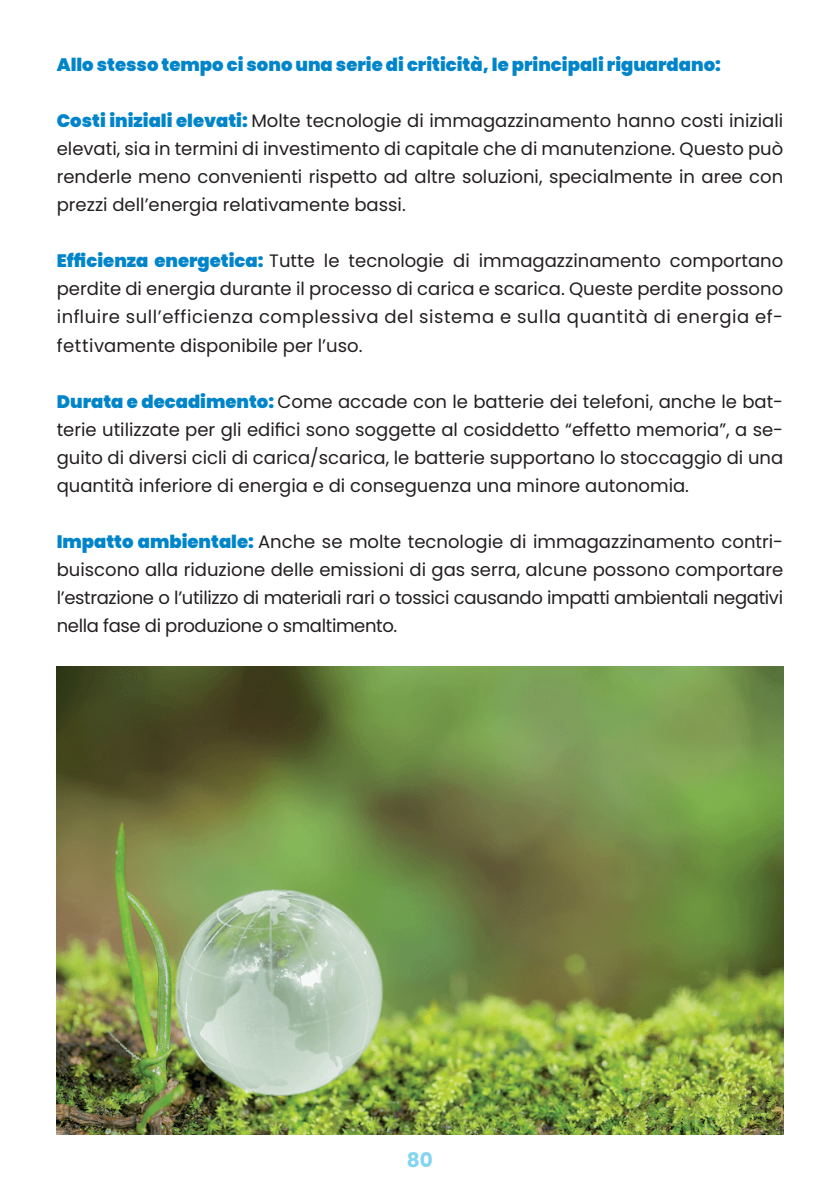
<style>
.page{position:relative;width:840px;height:1191px;background:#fff}
.page>*{position:absolute;margin:0;border:0;box-sizing:border-box;transform-origin:0 0}
.t1{font:700 20px "Poppins";color:#82d4f0}
.t2{font:18px/28px "Poppins";color:#231f20;text-align:justify}
.t3{font:900 18px "Poppins";color:#0084ca}
.s1{font-weight:900;color:#0084ca}
</style>
<div class="page">
<img style="left:57px;top:666px;width:725px;height:468px">
<p class="t3" style="left:57px;top:55px;width:665px">Allo stesso tempo ci sono una serie di criticità, le principali riguardano:</p>
<p class="t2" style="left:57px;top:107px;width:727px"><span class="s1">Costi iniziali elevati:</span> Molte tecnologie di immagazzinamento hanno costi iniziali elevati, sia in termini di investimento di capitale che di manutenzione. Questo può renderle meno convenienti rispetto ad altre soluzioni, specialmente in aree con prezzi dell’energia relativamente bassi.</p>
<p class="t2" style="left:57px;top:247px;width:727px"><span class="s1">Efficienza energetica:</span> Tutte le tecnologie di immagazzinamento comportano perdite di energia durante il processo di carica e scarica. Queste perdite possono influire sull’efficienza complessiva del sistema e sulla quantità di energia ef&shy;fettivamente disponibile per l’uso.</p>
<p class="t2" style="left:57px;top:387px;width:727px"><span class="s1">Durata e decadimento:</span> Come accade con le batterie dei telefoni, anche le bat&shy;terie utilizzate per gli edifici sono soggette al cosiddetto “effetto memoria”, a se&shy;guito di diversi cicli di carica/scarica, le batterie supportano lo stoccaggio di una quantità inferiore di energia e di conseguenza una minore autonomia.</p>
<p class="t2" style="left:57px;top:527px;width:727px"><span class="s1">Impatto ambientale:</span> Anche se molte tecnologie di immagazzinamento contri&shy;buiscono alla riduzione delle emissioni di gas serra, alcune possono comportare l’estrazione o l’utilizzo di materiali rari o tossici causando impatti ambientali negativi nella fase di produzione o smaltimento.</p>
<p class="t1" style="left:407px;top:1148px;width:27px">80</p>
</div>
